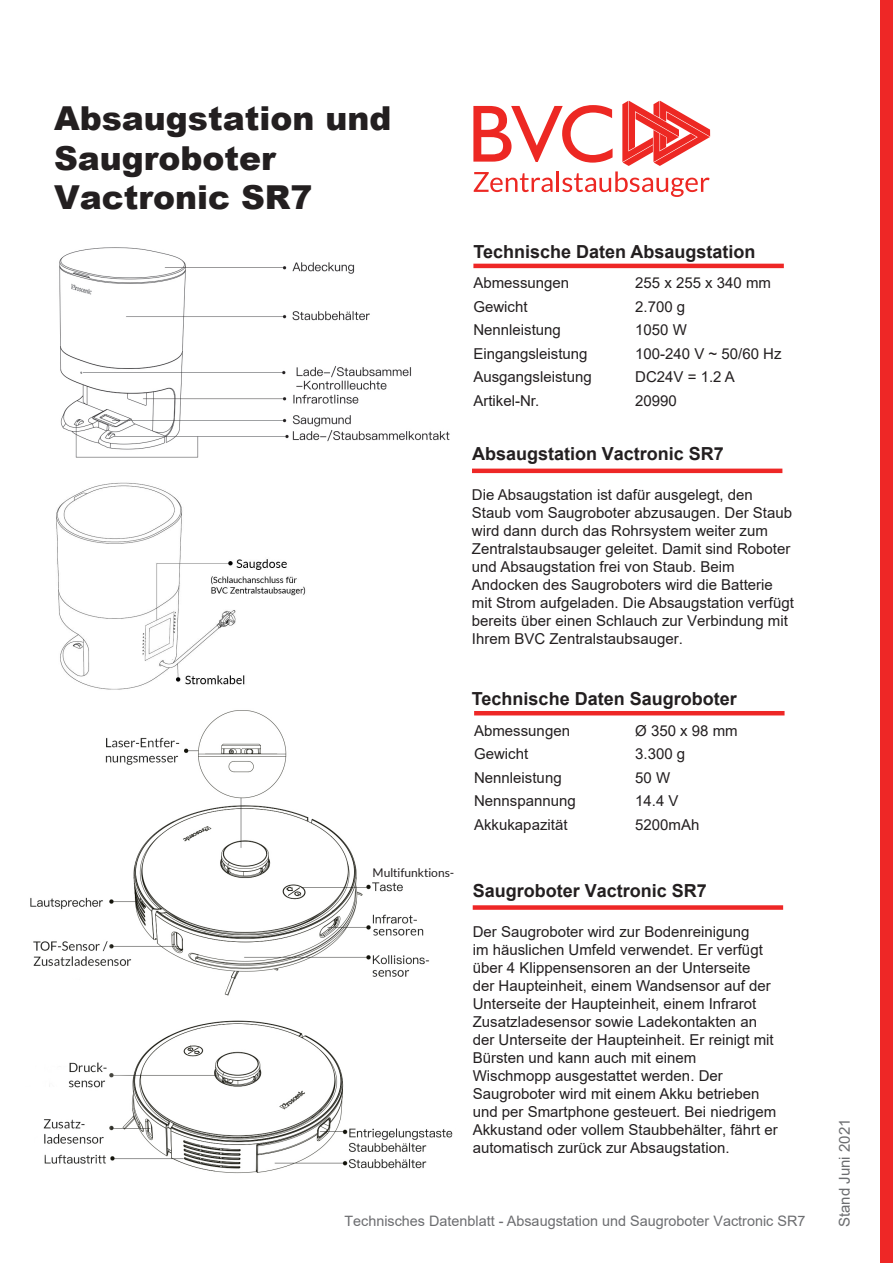
<style>
.page{position:relative;width:893px;height:1263px;background:#fff}
.page>*{position:absolute;margin:0;border:0;box-sizing:border-box;transform-origin:0 0}
.t1{font:900 33px/39.6px "Arial";color:#231f20}
.t2{font:700 18px "Arial";color:#231f20}
.t3{font:15px/18px "Arial";color:#231f20}
.t4{font:15px "Arial";color:#6c6d70}
.t5{font:14.4px "Arial";color:#6c6d70}
.t6{font:12px "Lato";color:#221e1f}
.s1{font-size:14.25px}
</style>
<div class="page">
<div style="left:880px;top:0;width:13px;height:1263px;background:#ee2726"></div>
<svg style="left:473px;top:101px;width:237px;height:96px"></svg>
<hr style="left:473px;top:264px;width:311px;height:4px;background:#ee2726">
<hr style="left:472px;top:469px;width:310px;height:4px;background:#ee2726">
<hr style="left:474px;top:711px;width:310px;height:4px;background:#ee2726">
<div style="left:473px;top:905px;width:310px;height:5px;background:#ee2726"></div>
<img style="left:59px;top:247px;width:391px;height:211px">
<img style="left:30px;top:710px;width:423px;height:464px">
<img style="left:56px;top:482px;width:250px;height:208px">
<p class="t1" style="left:54px;top:97px;width:339px">Absaugstation und<br>Saugroboter<br>Vactronic SR7</p>
<p class="t6" style="left:373px;top:864px;width:83px">Multifunktions-</p>
<p class="t2" style="left:473px;top:239px;width:284px">Technische Daten Absaugstation</p>
<p class="t3" style="left:635px;top:274px;width:137px">255 x 255 x 340 mm</p>
<p class="t3" style="left:635px;top:298px;width:52px">2.700 g</p>
<p class="t3" style="left:635px;top:321px;width:53px">1050 W</p>
<p class="t3" style="left:635px;top:345px;width:148px">100-240 V ~ 50/60 Hz</p>
<p class="t3" style="left:635px;top:368px;width:101px">DC24V = 1.2 A</p>
<p class="t3" style="left:635px;top:392px;width:43px">20990</p>
<p class="t3" style="left:473px;top:274px;width:97px">Abmessungen</p>
<p class="t3" style="left:473px;top:298px;width:56px">Gewicht</p>
<p class="t3" style="left:473px;top:321px;width:89px">Nennleistung</p>
<p class="t3" style="left:473px;top:345px;width:116px">Eingangsleistung</p>
<p class="t3" style="left:473px;top:368px;width:120px">Ausgangsleistung</p>
<p class="t3" style="left:473px;top:392px;width:67px">Artikel-Nr.</p>
<p class="t2" style="left:472px;top:441px;width:253px">Absaugstation Vactronic SR7</p>
<p class="t3" style="left:472px;top:486px;width:323px">Die Absaugstation ist dafür ausgelegt, den Staub vom Saugroboter abzusaugen. Der Staub wird dann durch das Rohrsystem weiter zum Zentralstaubsauger geleitet. Damit sind Roboter und Absaugstation frei von Staub. Beim Andocken des Saugroboters wird die Batterie mit Strom aufgeladen. Die Absaugstation verfügt bereits über einen Schlauch zur Verbindung mit Ihrem BVC Zentralstaubsauger.</p>
<p class="t2" style="left:472px;top:686px;width:266px">Technische Daten Saugroboter</p>
<p class="t3" style="left:635px;top:721px;width:104px">Ø 350 x 98 mm</p>
<p class="t3" style="left:635px;top:745px;width:52px">3.300 g</p>
<p class="t3" style="left:635px;top:768px;width:37px">50 W</p>
<p class="t3" style="left:635px;top:792px;width:45px">14.4 V</p>
<p class="t3" style="left:635px;top:815px;width:66px">5200mAh</p>
<p class="t3" style="left:474px;top:721px;width:97px">Abmessungen</p>
<p class="t3" style="left:474px;top:745px;width:56px">Gewicht</p>
<p class="t3" style="left:474px;top:768px;width:89px">Nennleistung</p>
<p class="t3" style="left:474px;top:792px;width:103px">Nennspannung</p>
<p class="t3" style="left:474px;top:815px;width:95px">Akkukapazität</p>
<p class="t2" style="left:473px;top:878px;width:236px">Saugroboter Vactronic SR7</p>
<p class="t3" style="left:473px;top:922px;width:307px">Der Saugroboter wird zur Bodenreinigung<br>im häuslichen Umfeld verwendet. Er verfügt über 4 Klippensensoren an der Unterseite<br>der Haupteinheit, einem Wandsensor auf der Unterseite der Haupteinheit, einem Infrarot Zusatzladesensor sowie Ladekontakten an der Unterseite der Haupteinheit. Er reinigt mit Bürsten und kann auch mit einem Wischmopp ausgestattet werden. Der Saugroboter wird mit einem Akku betrieben und per Smartphone gesteuert. Bei niedrigem Akkustand oder vollem Staubbehälter, fährt er automatisch zurück zur Absaugstation.</p>
<p class="t5" style="left:344px;top:1211px;width:462px"><span class="s1">T</span>echnisches Datenblatt - Absaugstation und Saugroboter Vactronic SR7</p>
<p class="t4" style="left:834px;top:1227px;width:110px;rotate:-90deg">Stand Juni 2021</p>
</div>
